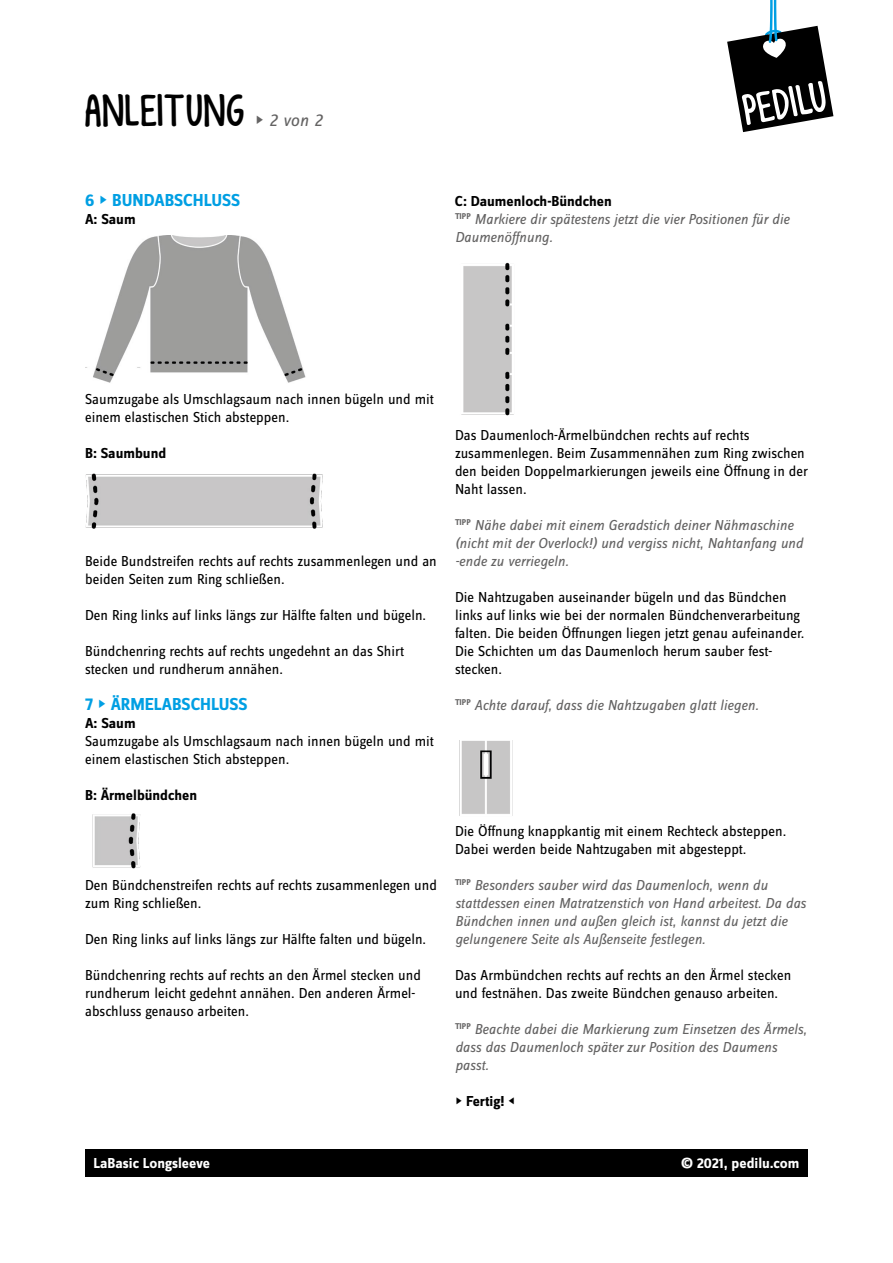
<style>
.page{position:relative;width:893px;height:1263px;background:#fff}
.page>*{position:absolute;margin:0;border:0;box-sizing:border-box;transform-origin:0 0}
.t1{font:45px "KG Empireof Dirt";letter-spacing:.025em;color:#000}
.t2{font:700 18px "Zine Sans Dis";color:#009fe3}
.t3{font:18px "Zine Sans Dis Regular Italic Tf";color:#646363}
.t4{font:15px/18px "Zine Sans Dis";color:#000}
.t5{font:15px/18px "Zine Sans Dis Regular Italic Tf";color:#646363}
.t6{font:700 15px "Zine Sans Dis";color:#000}
.t7{font:700 15px "Zine Sans Dis";color:#fff}
.s1{font-family:"Zine Sans Dis Bold Roman Exp"}
.s2{font-family:"Zine Sans Dis Bold Roman Exp";font-weight:400}
</style>
<div class="page">
<div style="left:85px;top:1149px;width:723px;height:28px;background:#000"></div>
<svg style="left:727px;top:0;width:106px;height:132px"></svg>
<img style="left:85px;top:235px;width:221px;height:148px">
<img style="left:85px;top:473px;width:238px;height:56px">
<img style="left:92px;top:813px;width:49px;height:56px">
<img style="left:461px;top:262px;width:53px;height:154px">
<img style="left:459px;top:740px;width:54px;height:76px">
<h1 class="t1" style="left:85px;top:85px;width:160px">ANLEITUNG</h1>
<p class="t3" style="left:255px;top:112px;width:70px"><span class="s1">n</span> 2 von 2</p>
<p class="t2" style="left:85px;top:191px;width:157px">6 <span class="s2">n</span> BUNDABSCHLUSS</p>
<p class="t6" style="left:85px;top:211px;width:52px">A: Saum</p>
<p class="t6" style="left:455px;top:193px;width:158px">C: Daumenloch-Bündchen</p>
<p class="t5" style="left:455px;top:211px;width:336px"><sup>TIPP</sup> Markiere dir spätestens jetzt die vier Positionen für die<br>Daumenöffnung.</p>
<p class="t4" style="left:85px;top:391px;width:350px">Saumzugabe als Umschlagsaum nach innen bügeln und mit einem elastischen Stich absteppen.</p>
<p class="t6" style="left:85px;top:445px;width:83px">B: Saumbund</p>
<p class="t4" style="left:85px;top:553px;width:353px">Beide Bundstreifen rechts auf rechts zusammenlegen und an beiden Seiten zum Ring schließen.</p>
<p class="t4" style="left:85px;top:607px;width:343px">Den Ring links auf links längs zur Hälfte falten und bügeln.</p>
<p class="t4" style="left:85px;top:643px;width:321px">Bündchenring rechts auf rechts ungedehnt an das Shirt stecken und rundherum annähen.</p>
<p class="t2" style="left:85px;top:695px;width:164px">7 <span class="s2">n</span> ÄRMELABSCHLUSS</p>
<p class="t6" style="left:85px;top:715px;width:52px">A: Saum</p>
<p class="t4" style="left:85px;top:733px;width:350px">Saumzugabe als Umschlagsaum nach innen bügeln und mit einem elastischen Stich absteppen.</p>
<p class="t6" style="left:85px;top:787px;width:114px">B: Ärmelbündchen</p>
<p class="t4" style="left:85px;top:877px;width:353px">Den Bündchenstreifen rechts auf rechts zusammenlegen und zum Ring schließen.</p>
<p class="t4" style="left:85px;top:931px;width:343px">Den Ring links auf links längs zur Hälfte falten und bügeln.</p>
<p class="t4" style="left:85px;top:967px;width:337px">Bündchenring rechts auf rechts an den Ärmel stecken und rundherum leicht gedehnt annähen. Den anderen Ärmel&shy;abschluss genauso arbeiten.</p>
<p class="t4" style="left:455px;top:427px;width:354px">Das Daumenloch-Ärmelbündchen rechts auf rechts zusammenlegen. Beim Zusammennähen zum Ring zwischen den beiden Doppelmarkierungen jeweils eine Öffnung in der Naht lassen.</p>
<p class="t5" style="left:455px;top:517px;width:350px"><sup>TIPP</sup> Nähe dabei mit einem Geradstich deiner Nähmaschine (nicht mit der Overlock!) und vergiss nicht, Nahtanfang und -ende zu verriegeln.</p>
<p class="t4" style="left:455px;top:589px;width:351px">Die Nahtzugaben auseinander bügeln und das Bündchen links auf links wie bei der normalen Bündchenverarbeitung falten. Die beiden Öffnungen liegen jetzt genau aufeinander.<br>Die Schichten um das Daumenloch herum sauber fest&shy;stecken.</p>
<p class="t5" style="left:455px;top:697px;width:305px"><sup>TIPP</sup> Achte darauf, dass die Nahtzugaben glatt liegen.</p>
<p class="t4" style="left:455px;top:823px;width:333px">Die Öffnung knappkantig mit einem Rechteck absteppen.<br>Dabei werden beide Nahtzugaben mit abgesteppt.</p>
<p class="t5" style="left:455px;top:877px;width:352px"><sup>TIPP</sup> Besonders sauber wird das Daumenloch, wenn du stattdessen einen Matratzenstich von Hand arbeitest. Da das Bündchen innen und außen gleich ist, kannst du jetzt die gelungenere Seite als Außenseite festlegen.</p>
<p class="t4" style="left:455px;top:967px;width:338px">Das Armbündchen rechts auf rechts an den Ärmel stecken und festnähen. Das zweite Bündchen genauso arbeiten.</p>
<p class="t5" style="left:455px;top:1021px;width:353px"><sup>TIPP</sup> Beachte dabei die Markierung zum Einsetzen des Ärmels, dass das Daumenloch später zur Position des Daumens passt.</p>
<p class="t6" style="left:455px;top:1093px;width:62px"><span class="s2">n</span> Fertig! <span class="s2">N</span></p>
<p class="t7" style="left:94px;top:1156px;width:118px">LaBasic Longsleeve</p>
<p class="t7" style="left:681px;top:1156px;width:120px">© 2021, pedilu.com</p>
</div>
